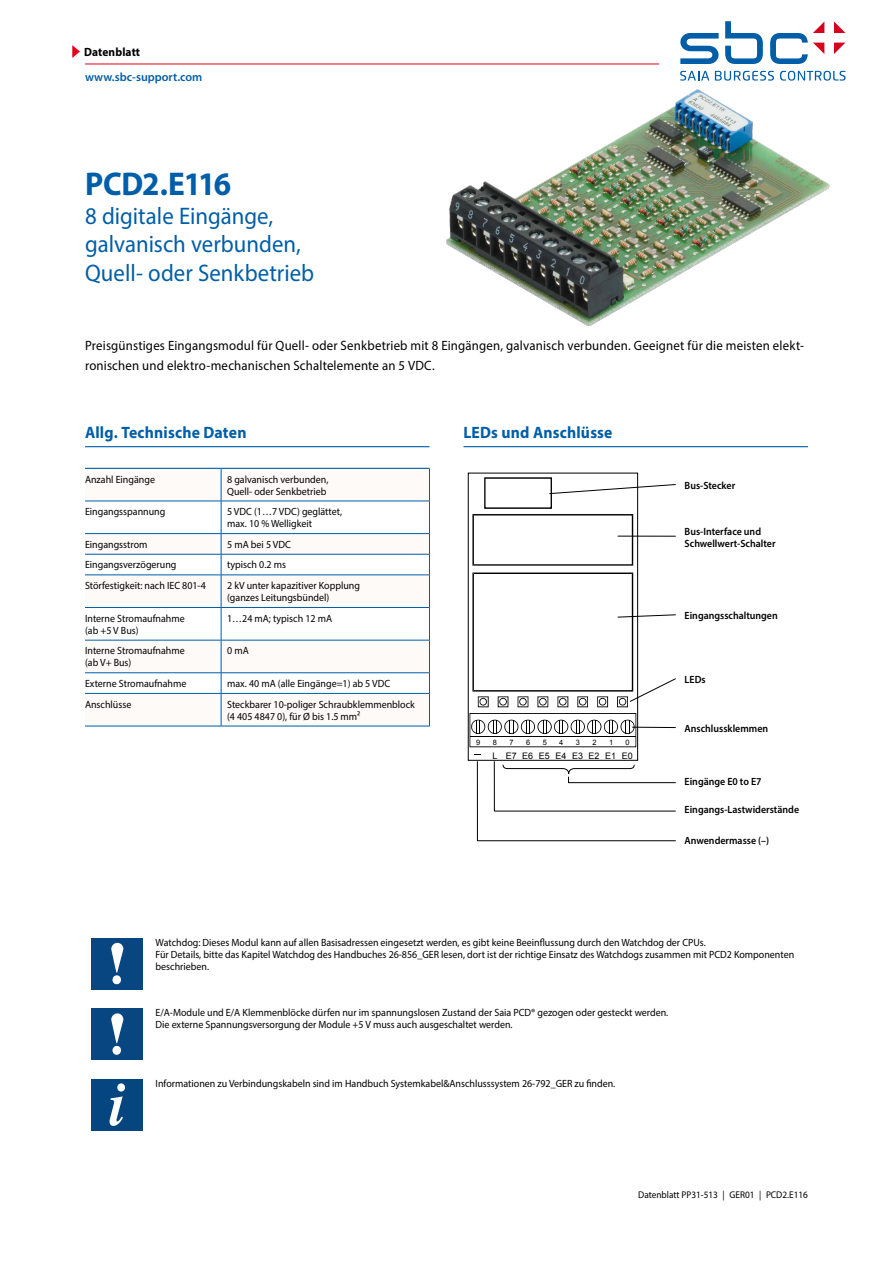
<style>
.page{position:relative;width:893px;height:1263px;background:#fff}
.page>*{position:absolute;margin:0;border:0;box-sizing:border-box;transform-origin:0 0}
.Headline__bold__22pt{font:700 33px "Myriad Pro";letter-spacing:-.035em;color:#005ea8;scale:.95 1}
.Headline__regular__1{font:24px/28.8px "Myriad Pro";color:#005ea8;scale:.95 1}
.Tabellentitel__blau{font:700 16.5px "Myriad Pro";letter-spacing:.01em;color:#005ea8;scale:.95 1}
.Grundtext__9_13pt{font:13.5px/19.5px "Myriad Pro";letter-spacing:.015em;color:#000;scale:.95 1}
.t1{font:600 12px "Myriad Pro";color:#005ea8}
.t2{font:700 12px "Myriad Pro";letter-spacing:.01em;color:#000;scale:.95 1}
.Grundschrift__linksb{font:10.5px/12px "Myriad Pro";color:#000;scale:.95 1}
.Untertitel__schwarz{font:600 10.5px/12px "Myriad Pro";color:#000;scale:.95 1}
.t3{font:9.75px "Myriad Pro";color:#000;scale:.95 1}
.t4{font:9px "Arial";letter-spacing:.005em;color:#000}
.t5{font:7.5px "Arial";color:#000}
</style>
<div class="page">
<svg style="left:680px;top:21px;width:165px;height:43px"></svg>
<svg style="left:680px;top:71px;width:29px;height:10px"></svg>
<svg style="left:715px;top:71px;width:59px;height:10px"></svg>
<svg style="left:780px;top:71px;width:66px;height:10px"></svg>
<svg style="left:72px;top:45px;width:8px;height:13px"></svg>
<img style="left:446px;top:89px;width:384px;height:236px">
<hr style="left:85px;top:64px;width:574px;height:1px;background:#e2001a">
<div style="left:468px;top:473px;width:170px;height:288px;border:1px solid #000"></div>
<svg style="left:469px;top:713px;width:167px;height:34px"></svg>
<hr style="left:470px;top:736px;width:166px;height:1px;background:#000">
<svg style="left:472px;top:477px;width:204px;height:89px"></svg>
<hr style="left:618px;top:536px;width:57px;height:1px;background:#000">
<svg style="left:472px;top:572px;width:204px;height:135px"></svg>
<hr style="left:632px;top:727px;width:43px;height:1px;background:#000">
<svg style="left:477px;top:761px;width:199px;height:80px"></svg>
<hr style="left:85px;top:446px;width:344px;height:1px;background:#005ea8">
<svg style="left:85px;top:469px;width:344px;height:257px"></svg>
<svg style="left:85px;top:502px;width:344px;height:191px"></svg>
<hr style="left:85px;top:501px;width:136px;height:1px;background:#005ea8">
<hr style="left:221px;top:501px;width:209px;height:1px;background:#005ea8">
<hr style="left:85px;top:533px;width:136px;height:1px;background:#005ea8">
<hr style="left:221px;top:533px;width:209px;height:1px;background:#005ea8">
<hr style="left:85px;top:554px;width:136px;height:1px;background:#005ea8">
<hr style="left:221px;top:554px;width:209px;height:1px;background:#005ea8">
<hr style="left:85px;top:575px;width:136px;height:1px;background:#005ea8">
<hr style="left:221px;top:575px;width:209px;height:1px;background:#005ea8">
<hr style="left:85px;top:607px;width:136px;height:1px;background:#005ea8">
<hr style="left:221px;top:607px;width:209px;height:1px;background:#005ea8">
<hr style="left:85px;top:640px;width:136px;height:1px;background:#005ea8">
<hr style="left:221px;top:640px;width:209px;height:1px;background:#005ea8">
<hr style="left:85px;top:672px;width:136px;height:1px;background:#005ea8">
<hr style="left:221px;top:672px;width:209px;height:1px;background:#005ea8">
<hr style="left:85px;top:693px;width:136px;height:1px;background:#005ea8">
<hr style="left:221px;top:693px;width:209px;height:1px;background:#005ea8">
<hr style="left:85px;top:726px;width:136px;height:1px;background:#005ea8">
<hr style="left:221px;top:726px;width:209px;height:1px;background:#005ea8">
<hr style="left:429px;top:469px;width:1px;height:32px;background:#005ea8">
<hr style="left:429px;top:501px;width:1px;height:32px;background:#005ea8">
<svg style="left:429px;top:534px;width:1px;height:41px"></svg>
<hr style="left:429px;top:575px;width:1px;height:32px;background:#005ea8">
<hr style="left:429px;top:608px;width:1px;height:32px;background:#005ea8">
<hr style="left:429px;top:640px;width:1px;height:33px;background:#005ea8">
<svg style="left:429px;top:673px;width:1px;height:20px"></svg>
<hr style="left:429px;top:694px;width:1px;height:32px;background:#005ea8">
<hr style="left:221px;top:469px;width:1px;height:32px;background:#005ea8">
<hr style="left:221px;top:501px;width:1px;height:32px;background:#005ea8">
<svg style="left:221px;top:534px;width:1px;height:41px"></svg>
<hr style="left:221px;top:575px;width:1px;height:32px;background:#005ea8">
<hr style="left:221px;top:608px;width:1px;height:32px;background:#005ea8">
<hr style="left:221px;top:640px;width:1px;height:33px;background:#005ea8">
<svg style="left:221px;top:673px;width:1px;height:20px"></svg>
<hr style="left:221px;top:694px;width:1px;height:32px;background:#005ea8">
<hr style="left:85px;top:468px;width:136px;height:1px;background:#005ea8">
<hr style="left:221px;top:468px;width:209px;height:1px;background:#005ea8">
<hr style="left:463px;top:446px;width:345px;height:1px;background:#005ea8">
<div style="left:92px;top:938px;width:51px;height:51px;background:#074680"></div>
<svg style="left:111px;top:943px;width:12px;height:41px"></svg>
<div style="left:92px;top:1008px;width:51px;height:51px;background:#074680"></div>
<svg style="left:111px;top:1013px;width:12px;height:42px"></svg>
<div style="left:92px;top:1079px;width:51px;height:51px;background:#064680"></div>
<svg style="left:110px;top:1083px;width:15px;height:43px"></svg>
<p class="t2" style="left:84px;top:44px;width:60px">Datenblatt</p>
<p class="t1" style="left:85px;top:69px;width:119px">www.sbc-support.com</p>
<p class="Headline__bold__22pt" style="left:85px;top:162px;width:155px">PCD2.E116</p>
<p class="Headline__regular__1" style="left:85px;top:201px;width:243px">8 digitale Eingänge, galvanisch verbunden,<br>Quell- oder Senkbetrieb</p>
<p class="Grundtext__9_13pt" style="left:85px;top:336px;width:758px">Preisgünstiges Eingangsmodul für Quell- oder Senkbetrieb mit 8 Eingängen, galvanisch verbunden. Geeignet für die meisten elekt&shy;ronischen und elektro-mechanischen Schaltelemente an 5 VDC.</p>
<p class="Tabellentitel__blau" style="left:85px;top:421px;width:172px">Allg. Technische Daten</p>
<p class="Grundschrift__linksb" style="left:85px;top:473px;width:75px">Anzahl Eingänge</p>
<p class="Grundschrift__linksb" style="left:227px;top:473px;width:108px">8 galvanisch verbunden,<br>Quell- oder Senkbetrieb</p>
<p class="Grundschrift__linksb" style="left:85px;top:505px;width:86px">Eingangsspannung</p>
<p class="Grundschrift__linksb" style="left:227px;top:505px;width:123px">5 VDC (1…7 VDC) geglättet, max. 10 % Welligkeit</p>
<p class="Grundschrift__linksb" style="left:85px;top:538px;width:67px">Eingangsstrom</p>
<p class="Grundschrift__linksb" style="left:227px;top:538px;width:69px">5 mA bei 5 VDC</p>
<p class="Grundschrift__linksb" style="left:85px;top:559px;width:98px">Eingangsverzögerung</p>
<p class="Grundschrift__linksb" style="left:227px;top:559px;width:63px">typisch 0.2 ms</p>
<p class="Grundschrift__linksb" style="left:85px;top:579px;width:129px">Störfestigkeit: nach IEC 801-4</p>
<p class="Grundschrift__linksb" style="left:227px;top:579px;width:141px">2 kV unter kapazitiver Kopplung (ganzes Leitungsbündel)</p>
<p class="Grundschrift__linksb" style="left:85px;top:612px;width:106px">Interne Stromaufnahme (ab +5 V Bus)</p>
<p class="Grundschrift__linksb" style="left:227px;top:612px;width:112px">1…24 mA; typisch 12 mA</p>
<p class="Grundschrift__linksb" style="left:85px;top:645px;width:106px">Interne Stromaufnahme (ab V+ Bus)</p>
<p class="Grundschrift__linksb" style="left:227px;top:645px;width:24px">0mA</p>
<p class="Grundschrift__linksb" style="left:85px;top:677px;width:108px">Externe Stromaufnahme</p>
<p class="Grundschrift__linksb" style="left:227px;top:677px;width:173px">max. 40 mA (alle Eingänge=1) ab 5 VDC</p>
<p class="Grundschrift__linksb" style="left:85px;top:698px;width:50px">Anschlüsse</p>
<p class="Grundschrift__linksb" style="left:227px;top:698px;width:199px">Steckbarer 10-poliger Schraubklemmenblock</p>
<p class="Grundschrift__linksb" style="left:227px;top:710px;width:142px">(4 405 4847 0), für Ø bis 1.5 mm²</p>
<p class="Tabellentitel__blau" style="left:463px;top:421px;width:158px">LEDs und Anschlüsse</p>
<p class="t5" style="left:476px;top:737px;width:6px">9</p>
<p class="t5" style="left:493px;top:737px;width:6px">8</p>
<p class="t5" style="left:510px;top:737px;width:6px">7</p>
<p class="t5" style="left:526px;top:737px;width:6px">6</p>
<p class="t5" style="left:543px;top:737px;width:6px">5</p>
<p class="t5" style="left:559px;top:737px;width:6px">4</p>
<p class="t5" style="left:576px;top:737px;width:6px">3</p>
<p class="t5" style="left:592px;top:737px;width:6px">2</p>
<p class="t5" style="left:609px;top:737px;width:6px">1</p>
<p class="t5" style="left:626px;top:737px;width:6px">0</p>
<p class="t4" style="left:493px;top:750px;width:142px">L E7 E6 E5 E4 E3 E2 E1 E0</p>
<p class="Untertitel__schwarz" style="left:685px;top:479px;width:55px">Bus-Stecker</p>
<p class="Untertitel__schwarz" style="left:685px;top:525px;width:97px">Bus-Interface und<br>Schwellwert-Schalter</p>
<p class="Untertitel__schwarz" style="left:685px;top:610px;width:100px">Eingangsschaltungen</p>
<p class="Untertitel__schwarz" style="left:685px;top:673px;width:24px">LEDs</p>
<p class="Untertitel__schwarz" style="left:685px;top:722px;width:90px">Anschlussklemmen</p>
<p class="Untertitel__schwarz" style="left:685px;top:775px;width:83px">Eingänge E0 to E7</p>
<p class="Untertitel__schwarz" style="left:685px;top:803px;width:122px">Eingangs-Lastwiderstände</p>
<p class="Untertitel__schwarz" style="left:685px;top:834px;width:91px">Anwendermasse (–)</p>
<p class="Grundschrift__linksb" style="left:156px;top:936px;width:674px">Watchdog: Dieses Modul kann auf allen Basisadressen eingesetzt werden, es gibt keine Beeinflussung durch den Watchdog der CPUs.<br>Für Details, bitte das Kapitel Watchdog des Handbuches 26-856_GER lesen, dort ist der richtige Einsatz des Watchdogs zusammen mit PCD2 Komponenten beschrieben.</p>
<p class="Grundschrift__linksb" style="left:156px;top:1007px;width:541px">E/A-Module und E/A Klemmenblöcke dürfen nur im spannungslosen Zustand der Saia PCD® gezogen oder gesteckt werden.<br>Die externe Spannungsversorgung der Module +5 V muss auch ausgeschaltet werden.</p>
<p class="Grundschrift__linksb" style="left:156px;top:1077px;width:485px">Informationen zu Verbindungskabeln sind im Handbuch Systemkabel&amp;Anschlusssystem 26-792_GER zu finden.</p>
<p class="t3" style="left:638px;top:1189px;width:180px">Datenblatt PP31-513 | GER01 | PCD2.E116</p>
</div>
